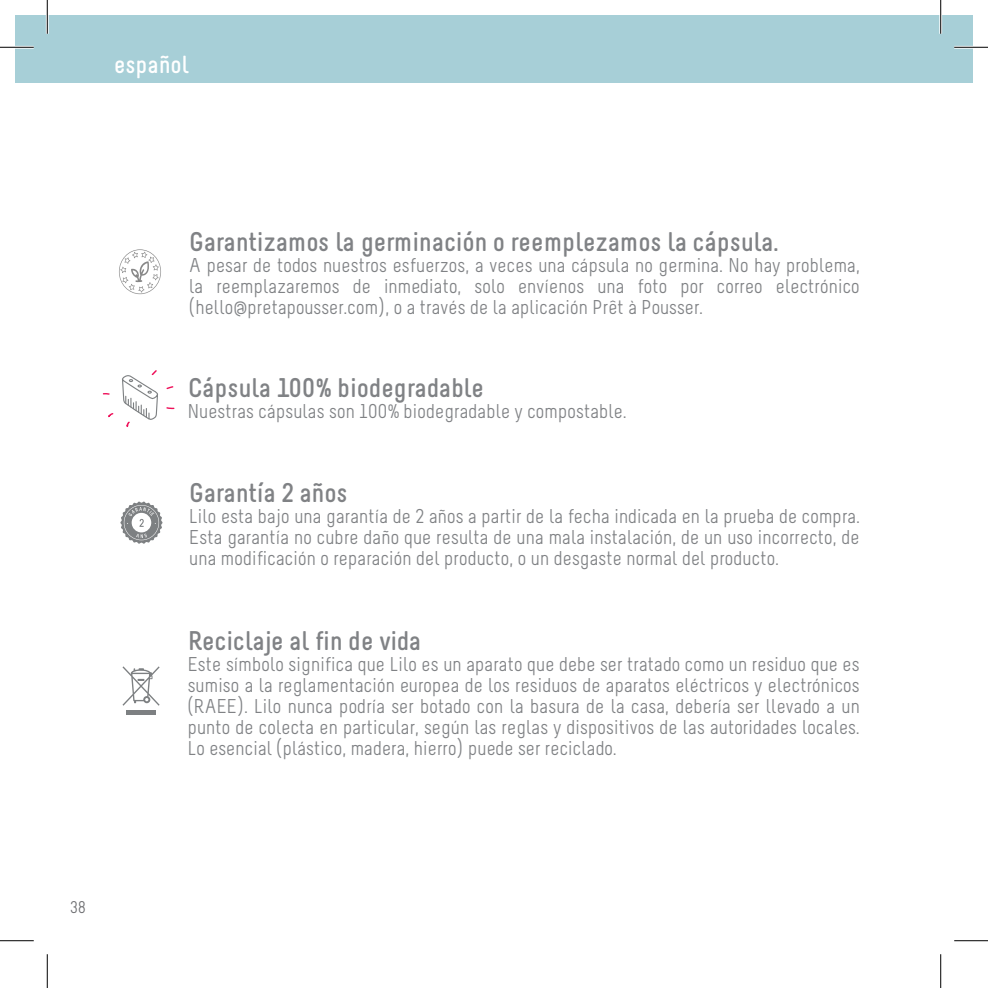
<style>
.page{position:relative;width:988px;height:988px;background:#fff}
.page>*{position:absolute;margin:0;border:0;box-sizing:border-box;transform-origin:0 0}
.t1{font:700 27px "Melbourne";color:#808285}
.t2{font:700 24.75px "Melbourne";color:#fff}
.t3{font:20.03px/20.9px "Melbourne";letter-spacing:.01em;color:#808285;text-align:justify}
.t4{font:16.88px "Melbourne";color:#6c6d70}
</style>
<div class="page">
<div style="left:15px;top:15px;width:957px;height:68px;background:#a7cfd7"></div>
<svg style="left:119px;top:249px;width:42px;height:45px"></svg>
<svg style="left:120px;top:501px;width:42px;height:42px"></svg>
<svg style="left:108px;top:413px;width:6px;height:4px"></svg>
<svg style="left:102px;top:393px;width:8px;height:2px"></svg>
<svg style="left:122px;top:370px;width:36px;height:57px"></svg>
<svg style="left:166px;top:386px;width:8px;height:3px"></svg>
<svg style="left:166px;top:407px;width:9px;height:2px"></svg>
<svg style="left:122px;top:666px;width:38px;height:39px"></svg>
<div style="left:126px;top:709px;width:30px;height:5px;background:#7d8082"></div>
<hr style="left:0;top:46px;width:34px;height:3px;background:#fff">
<hr style="left:954px;top:46px;width:33px;height:3px;background:#fff">
<hr style="left:46px;top:0;width:3px;height:34px;background:#fff">
<hr style="left:939px;top:0;width:3px;height:34px;background:#fff">
<hr style="left:0;top:47px;width:34px;height:1px;background:#000">
<hr style="left:954px;top:47px;width:33px;height:1px;background:#000">
<hr style="left:0;top:940px;width:34px;height:1px;background:#000">
<hr style="left:954px;top:940px;width:33px;height:1px;background:#000">
<hr style="left:47px;top:0;width:1px;height:34px;background:#000">
<hr style="left:47px;top:954px;width:1px;height:33px;background:#000">
<hr style="left:940px;top:0;width:1px;height:34px;background:#000">
<hr style="left:940px;top:954px;width:1px;height:33px;background:#000">
<p class="t2" style="left:114px;top:50px;width:76px">español</p>
<p class="t4" style="left:70px;top:897px;width:17px">38</p>
<p class="t1" style="left:189px;top:225px;width:590px">Garantizamos la germinación o reemplezamos la cápsula.</p>
<p class="t3" style="left:189px;top:256px;width:672px">A pesar de todos nuestros esfuerzos, a veces una cápsula no germina. No hay problema, la reemplazaremos de inmediato, solo envíenos una foto por correo electrónico (hello@pretapousser.com), o a través de la aplicación Prêt à Pousser.</p>
<p class="t1" style="left:188px;top:371px;width:297px">Cápsula 100% biodegradable</p>
<p class="t3" style="left:188px;top:403px;width:440px">Nuestras cápsulas son 100% biodegradable y compostable.</p>
<p class="t1" style="left:189px;top:476px;width:160px">Garantía 2 años</p>
<p class="t3" style="left:189px;top:507px;width:672px">Lilo esta bajo una garantía de 2 años a partir de la fecha indicada en la prueba de compra.<br>Esta garantía no cubre daño que resulta de una mala instalación, de un uso incorrecto, de una modificación o reparación del producto, o un desgaste normal del producto.</p>
<p class="t1" style="left:188px;top:624px;width:235px">Reciclaje al fin de vida</p>
<p class="t3" style="left:188px;top:655px;width:673px">Este símbolo significa que Lilo es un aparato que debe ser tratado como un residuo que es sumiso a la reglamentación europea de los residuos de aparatos eléctricos y electrónicos (RAEE). Lilo nunca podría ser botado con la basura de la casa, debería ser llevado a un punto de colecta en particular, según las reglas y dispositivos de las autoridades locales.<br>Lo esencial (plástico, madera, hierro) puede ser reciclado.</p>
</div>
